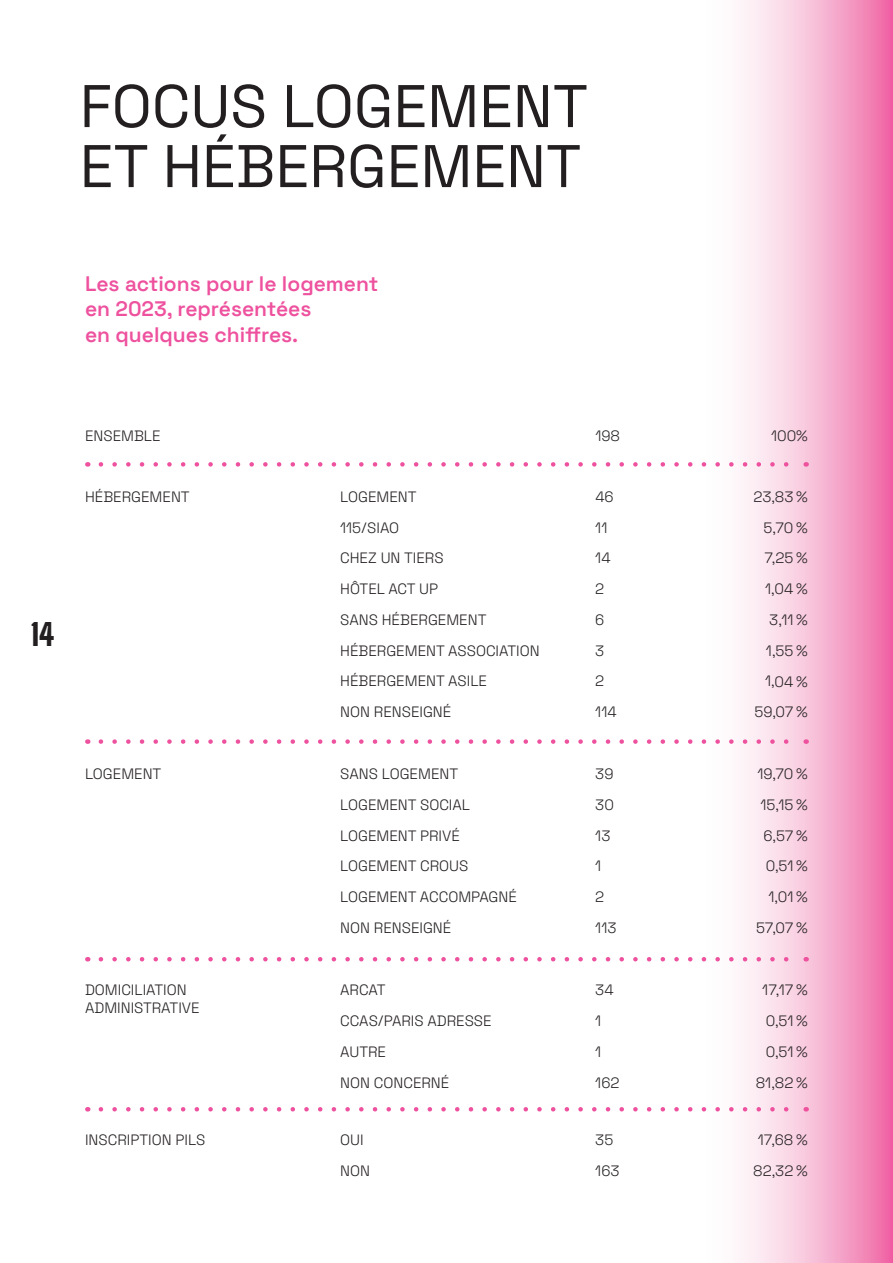
<style>
.page{position:relative;width:893px;height:1263px;background:#fff}
.page>*{position:absolute;margin:0;border:0;box-sizing:border-box;transform-origin:0 0}
.t1{font:60px/60px "Space Grotesk";color:#231f20}
.t2{font:900 30px "Big Shoulders Display";color:#231f20}
.Texte{font:600 21px/25.2px "Space Grotesk";color:#ee519e}
.Texte-2{font:300 15px/18px "Space Grotesk";color:#231f20}
</style>
<div class="page">
<svg style="left:702px;top:0;width:191px;height:1263px"></svg>
<svg style="left:101px;top:957px;width:698px;height:4px"></svg>
<svg style="left:101px;top:739px;width:698px;height:5px"></svg>
<svg style="left:101px;top:462px;width:698px;height:5px"></svg>
<svg style="left:101px;top:1107px;width:698px;height:4px"></svg>
<p class="t1" style="left:80px;top:73px;width:510px">FOCUS LOGEMENT<br>ET HÉBERGEMENT</p>
<p class="Texte" style="left:85px;top:270px;width:295px">Les actions pour le logement en 2023, représentées<br>en quelques chiffres.</p>
<h2 class="t2" style="left:31px;top:609px;width:25px">14</h2>
<p class="Texte-2" style="left:85px;top:426px;width:77px">ENSEMBLE</p>
<p class="Texte-2" style="left:595px;top:426px;width:26px">198</p>
<p class="Texte-2" style="left:771px;top:426px;width:38px">100%</p>
<p class="Texte-2" style="left:85px;top:487px;width:106px">HÉBERGEMENT</p>
<p class="Texte-2" style="left:340px;top:487px;width:78px">LOGEMENT</p>
<p class="Texte-2" style="left:340px;top:518px;width:61px">115/SIAO</p>
<p class="Texte-2" style="left:340px;top:548px;width:105px">CHEZ UN TIERS</p>
<p class="Texte-2" style="left:340px;top:579px;width:100px">HÔTEL ACT UP</p>
<p class="Texte-2" style="left:340px;top:610px;width:148px">SANS HÉBERGEMENT</p>
<p class="Texte-2" style="left:340px;top:641px;width:201px">HÉBERGEMENT ASSOCIATION</p>
<p class="Texte-2" style="left:340px;top:671px;width:148px">HÉBERGEMENT ASILE</p>
<p class="Texte-2" style="left:340px;top:702px;width:113px">NON RENSEIGNÉ</p>
<p class="Texte-2" style="left:85px;top:764px;width:78px">LOGEMENT</p>
<p class="Texte-2" style="left:340px;top:764px;width:120px">SANS LOGEMENT</p>
<p class="Texte-2" style="left:340px;top:795px;width:131px">LOGEMENT SOCIAL</p>
<p class="Texte-2" style="left:340px;top:826px;width:121px">LOGEMENT PRIVÉ</p>
<p class="Texte-2" style="left:340px;top:856px;width:130px">LOGEMENT CROUS</p>
<p class="Texte-2" style="left:340px;top:887px;width:178px">LOGEMENT ACCOMPAGNÉ</p>
<p class="Texte-2" style="left:340px;top:918px;width:113px">NON RENSEIGNÉ</p>
<p class="Texte-2" style="left:85px;top:980px;width:116px">DOMICILIATION<br>ADMINISTRATIVE</p>
<p class="Texte-2" style="left:340px;top:980px;width:47px">ARCAT</p>
<p class="Texte-2" style="left:340px;top:1011px;width:153px">CCAS/PARIS ADRESSE</p>
<p class="Texte-2" style="left:340px;top:1042px;width:47px">AUTRE</p>
<p class="Texte-2" style="left:340px;top:1072px;width:111px">NON CONCERNÉ</p>
<p class="Texte-2" style="left:85px;top:1130px;width:122px">INSCRIPTION PILS</p>
<p class="Texte-2" style="left:340px;top:1130px;width:25px">OUI</p>
<p class="Texte-2" style="left:340px;top:1161px;width:31px">NON</p>
<p class="Texte-2" style="left:595px;top:487px;width:20px">46</p>
<p class="Texte-2" style="left:753px;top:487px;width:56px">23,83 %</p>
<p class="Texte-2" style="left:595px;top:518px;width:14px">11</p>
<p class="Texte-2" style="left:763px;top:518px;width:46px">5,70 %</p>
<p class="Texte-2" style="left:595px;top:548px;width:17px">14</p>
<p class="Texte-2" style="left:764px;top:548px;width:45px">7,25 %</p>
<p class="Texte-2" style="left:595px;top:579px;width:11px">2</p>
<p class="Texte-2" style="left:765px;top:579px;width:44px">1,04 %</p>
<p class="Texte-2" style="left:595px;top:610px;width:11px">6</p>
<p class="Texte-2" style="left:769px;top:610px;width:40px">3,11 %</p>
<p class="Texte-2" style="left:595px;top:641px;width:11px">3</p>
<p class="Texte-2" style="left:766px;top:641px;width:44px">1,55 %</p>
<p class="Texte-2" style="left:595px;top:671px;width:11px">2</p>
<p class="Texte-2" style="left:765px;top:671px;width:44px">1,04 %</p>
<p class="Texte-2" style="left:595px;top:702px;width:23px">114</p>
<p class="Texte-2" style="left:754px;top:702px;width:55px">59,07 %</p>
<p class="Texte-2" style="left:595px;top:764px;width:20px">39</p>
<p class="Texte-2" style="left:757px;top:764px;width:52px">19,70 %</p>
<p class="Texte-2" style="left:595px;top:795px;width:20px">30</p>
<p class="Texte-2" style="left:760px;top:795px;width:49px">15,15 %</p>
<p class="Texte-2" style="left:595px;top:826px;width:17px">13</p>
<p class="Texte-2" style="left:763px;top:826px;width:46px">6,57 %</p>
<p class="Texte-2" style="left:595px;top:856px;width:8px">1</p>
<p class="Texte-2" style="left:766px;top:856px;width:44px">0,51 %</p>
<p class="Texte-2" style="left:595px;top:887px;width:11px">2</p>
<p class="Texte-2" style="left:768px;top:887px;width:41px">1,01 %</p>
<p class="Texte-2" style="left:595px;top:918px;width:23px">113</p>
<p class="Texte-2" style="left:756px;top:918px;width:53px">57,07 %</p>
<p class="Texte-2" style="left:595px;top:980px;width:20px">34</p>
<p class="Texte-2" style="left:762px;top:980px;width:47px">17,17 %</p>
<p class="Texte-2" style="left:595px;top:1011px;width:8px">1</p>
<p class="Texte-2" style="left:766px;top:1011px;width:44px">0,51 %</p>
<p class="Texte-2" style="left:595px;top:1042px;width:8px">1</p>
<p class="Texte-2" style="left:766px;top:1042px;width:44px">0,51 %</p>
<p class="Texte-2" style="left:595px;top:1072px;width:26px">162</p>
<p class="Texte-2" style="left:756px;top:1072px;width:54px">81,82 %</p>
<p class="Texte-2" style="left:595px;top:1130px;width:20px">35</p>
<p class="Texte-2" style="left:758px;top:1130px;width:52px">17,68 %</p>
<p class="Texte-2" style="left:595px;top:1161px;width:26px">163</p>
<p class="Texte-2" style="left:753px;top:1161px;width:56px">82,32 %</p>
</div>
